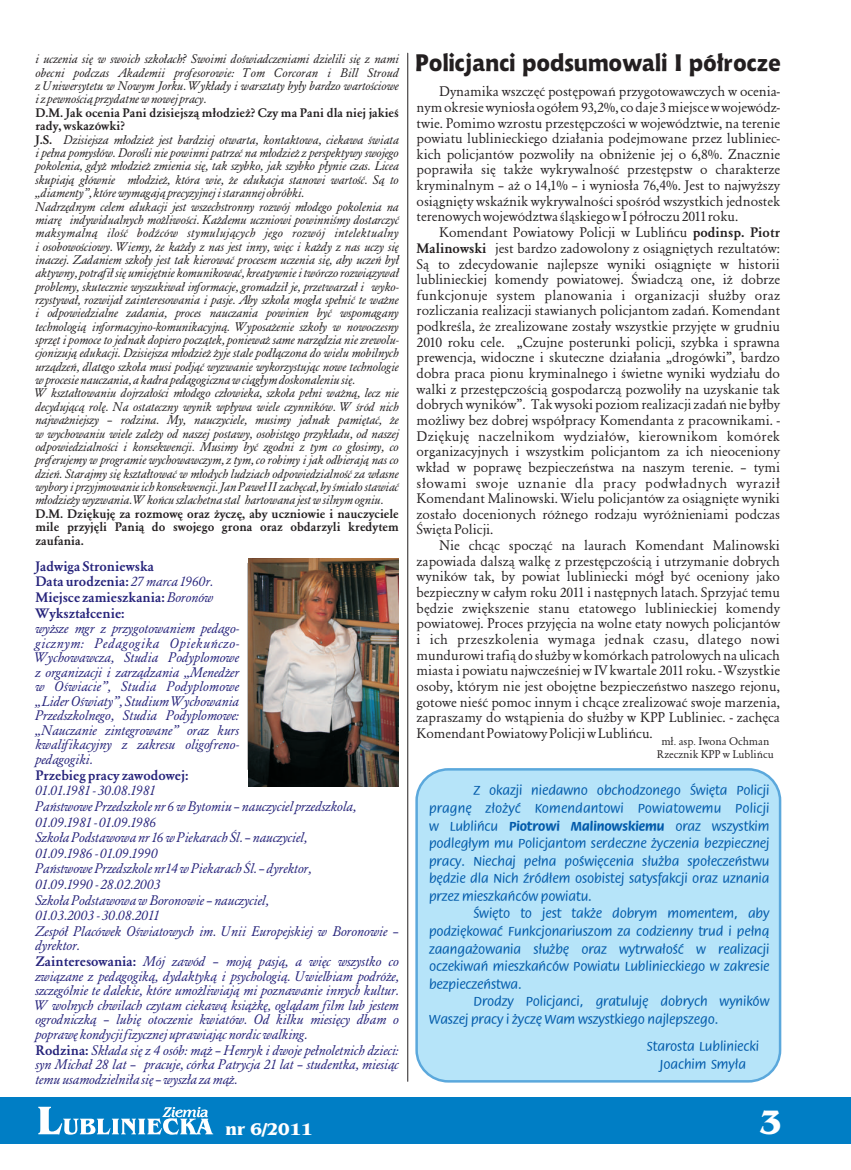
<style>
.page{position:relative;width:851px;height:1170px;background:#fff}
.page>*{position:absolute;margin:0;border:0;box-sizing:border-box;transform-origin:0 0}
.t1{font:700 35px "Benguiat IT Cby BT";color:#fff}
.t2{font:22.5px "EFN Gustowny";color:#231f20;scale:.92 1}
.t3{font:700 17.5px "Benguiat IT Cby BT";color:#fff}
.t4{font:italic 14.25px "Benguiat IT Cby BT";color:#fff}
.t5{font:12.5px/15.6px "EFN Garamo";color:#231f20;text-align:justify}
.t6{font:italic 12.5px/14.5px "EFN Garamo";color:#26237b;text-align:justify}
.t7{font:12.5px/17.6px "EFN Gramatyk";color:#015aaa;text-align:justify}
.t8{font:700 12.5px/15.8px "EFN Garamo";color:#26237b}
.t9{font:italic 11.25px/13.4px "EFN Garamo";color:#231f20;text-align:justify}
.t10{font:700 11.25px/13.4px "EFN Garamo";color:#231f20;text-align:justify}
.t11{font:10px/12.5px "EFN Garamo";color:#231f20;text-align:center}
.s1{font-weight:700;font-style:normal}
.s2{font-style:normal}
.s3{font-weight:400;font-style:italic}
.s4{font-weight:700}
.s5{font-family:"Times New Roman"}
</style>
<div class="page">
<div style="left:0;top:1097px;width:850px;height:46px;background:#007ec5"></div>
<svg style="left:38px;top:1106px;width:175px;height:28px"></svg>
<hr style="left:407px;top:53px;width:1px;height:1028px;background:#231f20">
<img style="left:248px;top:558px;width:151px;height:228px">
<div style="left:415px;top:768px;width:366px;height:314px;background:#b6e4f9;border:2px solid #5ba8dc;border-radius:31px"></div>
<p class="t9" style="left:35px;top:54px;width:365px">i uczenia się w swoich szkołach? Swoimi doświadczeniami dzielili się z nami obecni podczas Akademii profesorowie: Tom Corcoran i Bill Stroud z Uniwersytetu w Nowym Jorku. Wykłady i warsztaty były bardzo wartościowe i z pewnością przydatne w nowej pracy.</p>
<p class="t9" style="left:35px;top:107px;width:365px;text-align:left"><span class="s1">D.M. Jak ocenia Pani dzisiejszą młodzież? Czy ma Pani dla niej jakieś rady, wskazówki?<br>J.S.</span> Dzisiejsza młodzież jest bardziej otwarta, kontaktowa, ciekawa świata i pełna pomysłów. Dorośli nie powinni patrzeć na młodzież z perspektywy swojego pokolenia, gdyż młodzież zmienia się, tak szybko, jak szybko płynie czas. Licea skupiają głównie młodzież, która wie, że edukacja stanowi wartość. Są to „diamenty”, które wymagają precyzyjnej i starannej obróbki.<br>Nadrzędnym celem edukacji jest wszechstronny rozwój młodego pokolenia na miarę indywidualnych możliwości. Każdemu uczniowi powinniśmy dostarczyć maksymalną ilość bodźców stymulujących jego rozwój intelektualny i osobowościowy. Wiemy, że każdy z nas jest inny, więc i każdy z nas uczy się inaczej. Zadaniem szkoły jest tak kierować procesem uczenia się, aby uczeń był aktywny, potrafił się umiejętnie komunikować, kreatywnie i twórczo rozwiązywał problemy, skutecznie wyszukiwał informacje, gromadził je, przetwarzał i wyko&shy;rzystywał, rozwijał zainteresowania i pasje. Aby szkoła mogła spełnić te ważne i odpowiedzialne zadania, proces nauczania powinien być wspomagany technologią informacyjno-komunikacyjną. Wyposażenie szkoły w nowoczesny sprzęt i pomoce to jednak dopiero początek, ponieważ same narzędzia nie zrewolu&shy;cjonizują edukacji. Dzisiejsza młodzież żyje stale podłączona do wielu mobilnych urządzeń, dlatego szkoła musi podjąć wyzwanie wykorzystując nowe technologie w procesie nauczania, a kadra pedagogiczna w ciągłym doskonaleniu się.<br>W kształtowaniu dojrzałości młodego człowieka, szkoła pełni ważną, lecz nie decydującą rolę. Na ostateczny wynik wpływa wiele czynników. W śród nich najważniejszy <span class="s2">–</span> rodzina. My, nauczyciele, musimy jednak pamiętać, że w wychowaniu wiele zależy od naszej postawy, osobistego przykładu, od naszej odpowiedzialności i konsekwencji. Musimy być zgodni z tym co głosimy, co preferujemy w programie wychowawczym, z tym, co robimy i jak odbierają nas co dzień. Starajmy się kształtować w młodych ludziach odpowiedzialność za własne wybory i przyjmowanie ich konsekwencji. Jan Paweł II zachęcał, by śmiało stawiać młodzieży wyzwania. W końcu szlachetna stal hartowana jest w silnym ogniu.</p>
<p class="t10" style="left:35px;top:508px;width:365px">D.M. Dziękuję za rozmowę oraz życzę, aby uczniowie i nauczyciele mile przyjęli Panią do swojego grona oraz obdarzyli kredytem zaufania.</p>
<p class="t8" style="left:35px;top:559px;width:179px">Jadwiga Stroniewska<br>Data urodzenia: <span class="s3">27 marca 1960r.<br></span>Miejsce zamieszkania: <span class="s3">Boronów<br></span>Wykształcenie:</p>
<p class="t6" style="left:35px;top:622px;width:205px">wyższe mgr z przygotowaniem pedago&shy;gicznym: Pedagogika Opiekuńczo-Wychowawcza, Studia Podyplomowe z organizacji i zarządzania „Menedżer w Oświacie”, Studia Podyplomowe „Lider Oświaty”, Studium Wychowania Przedszkolnego, Studia Podyplomowe: „Nauczanie zintegrowane” oraz kurs kwalifikacyjny z zakresu oligofreno&shy;pedagogiki.</p>
<p class="t8" style="left:35px;top:768px;width:154px">Przebieg pracy zawodowej:</p>
<p class="t6" style="left:35px;top:784px;width:365px;line-height:15.5px;text-align:left">01.01.1981 - 30.08.1981<br>Państwowe Przedszkole nr 6 w Bytomiu <span class="s2">–</span> nauczyciel przedszkola, 01.09.1981 - 01.09.1986<br>Szkoła Podstawowa nr 16 w Piekarach Śl. <span class="s2">–</span> nauczyciel,<br>01.09.1986 - 01.09.1990<br>Państwowe Przedszkole nr14 w Piekarach Śl. <span class="s2">–</span> dyrektor,<br>01.09.1990 - 28.02.2003<br>Szkoła Podstawowa w Boronowie <span class="s2">–</span> nauczyciel,<br>01.03.2003 - 30.08.2011<br>Zespół Placówek Oświatowych im. Unii Europejskiej w Boronowie <span class="s2">– </span>dyrektor.</p>
<p class="t6" style="left:35px;top:955px;width:365px"><span class="s1">Zainteresowania:</span> Mój zawód <span class="s2">–</span> moją pasją, a więc wszystko co związane z pedagogiką, dydaktyką i psychologią. Uwielbiam podróże, szczególnie te dalekie, które umożliwiają mi poznawanie innych kultur.<br>W wolnych chwilach czytam ciekawą książkę, oglądam film lub jestem ogrodniczką <span class="s2">–</span> lubię otoczenie kwiatów. Od kilku miesięcy dbam o poprawę kondycji fizycznej uprawiając nordic walking.</p>
<p class="t6" style="left:35px;top:1043px;width:365px"><span class="s1">Rodzina:</span> Składa się z 4 osób: mąż <span class="s2">–</span> Henryk i dwoje pełnoletnich dzieci: syn Michał 28 lat <span class="s2">–</span> pracuje, córka Patrycja 21 lat <span class="s2">–</span> studentka, miesiąc temu usamodzielniła się <span class="s2">–</span> wyszła za mąż.</p>
<p class="t4" style="left:163px;top:1105px;width:47px">Ziemia</p>
<h3 class="t3" style="left:225px;top:1121px;width:89px">nr 6/2011</h3>
<h2 class="t2" style="left:415px;top:50px;width:399px">Policjanci podsumowali I półrocze</h2>
<p class="t5" style="left:416px;top:85px;width:365px;text-indent:23px">Dynamika wszczęć postępowań przygotowawczych w ocenia&shy;nym okresie wyniosła ogółem 93,2%, co daje 3 miejsce w wojewódz&shy;twie. Pomimo wzrostu przestępczości w województwie, na terenie powiatu lublinieckiego działania podejmowane przez lubliniec&shy;kich policjantów pozwoliły na obniżenie jej o 6,8%. Znacznie poprawiła się także wykrywalność przestępstw o charakterze kryminalnym – aż o 14,1% – i wyniosła 76,4%. Jest to najwyższy osiągnięty wskaźnik wykrywalności spośród wszystkich jednostek terenowych województwa śląskiego w I półroczu 2011 roku.</p>
<p class="t5" style="left:416px;top:226px;width:365px;text-indent:23px">Komendant Powiatowy Policji w Lublińcu <span class="s4">podinsp. Piotr Malinowski</span> jest bardzo zadowolony z osiągniętych rezultatów:<br>Są to zdecydowanie najlepsze wyniki osiągnięte w historii lublinieckiej komendy powiatowej. Świadczą one, iż dobrze funkcjonuje system planowania i organizacji służby oraz rozliczania realizacji stawianych policjantom zadań. Komendant podkreśla, że zrealizowane zostały wszystkie przyjęte w grudniu 2010 roku cele. „Czujne posterunki policji, szybka i sprawna prewencja, widoczne i skuteczne działania „drogówki”, bardzo dobra praca pionu kryminalnego i świetne wyniki wydziału do walki z przestępczością gospodarczą pozwoliły na uzyskanie tak dobrych wyników”. Tak wysoki poziom realizacji zadań nie byłby możliwy bez dobrej współpracy Komendanta z pracownikami. - Dziękuję naczelnikom wydziałów, kierownikom komórek organizacyjnych i wszystkim policjantom za ich nieoceniony wkład w poprawę bezpieczeństwa na naszym terenie. – tymi słowami swoje uznanie dla pracy podwładnych wyraził Komendant Malinowski. Wielu policjantów za osiągnięte wyniki zostało docenionych różnego rodzaju wyróżnieniami podczas Święta Policji.</p>
<p class="t5" style="left:416px;top:538px;width:365px;text-indent:23px">Nie chcąc spocząć na laurach Komendant Malinowski zapowiada dalszą walkę z przestępczością i utrzymanie dobrych wyników tak, by powiat lubliniecki mógł być oceniony jako bezpieczny w całym roku 2011 i następnych latach. Sprzyjać temu będzie zwiększenie stanu etatowego lublinieckiej komendy powiatowej. Proces przyjęcia na wolne etaty nowych policjantów i ich przeszkolenia wymaga jednak czasu, dlatego nowi mundurowi trafią do służby w komórkach patrolowych na ulicach miasta i powiatu najwcześniej w IV kwartale 2011 roku. - Wszystkie osoby, którym nie jest obojętne bezpieczeństwo naszego rejonu, gotowe nieść pomoc innym i chcące zrealizować swoje marzenia, zapraszamy do wstąpienia do służby w KPP Lubliniec. - zachęca Komendant Powiatowy Policji w Lublińcu.</p>
<p class="t11" style="left:656px;top:735px;width:118px">mł<span class="s5">.</span> asp<span class="s5">.</span> Iwona Ochman<br>Rzecznik KPP w Lublińcu</p>
<p class="t7" style="left:429px;top:782px;width:342px;text-indent:44px">Z okazji niedawno obchodzonego Święta Policji pragnę złożyć Komendantowi Powiatowemu Policji w Lublińcu <span class="s4">Piotrowi Malinowskiemu</span> oraz wszystkim podległym mu Policjantom serdeczne życzenia bezpiecznej pracy. Niechaj pełna poświęcenia służba społeczeństwu będzie dla Nich źródłem osobistej satysfakcji oraz uznania przez mieszkańców powiatu.</p>
<p class="t7" style="left:429px;top:905px;width:342px;text-indent:44px">Święto to jest także dobrym momentem, aby podziękować Funkcjonariuszom za codzienny trud i pełną zaangażowania służbę oraz wytrwałość w realizacji oczekiwań mieszkańców Powiatu Lublinieckiego w zakresie bezpieczeństwa.</p>
<p class="t7" style="left:429px;top:993px;width:342px;text-indent:44px">Drodzy Policjanci, gratuluję dobrych wyników<br>Waszej pracy i życzę Wam wszystkiego najlepszego.</p>
<p class="t7" style="left:646px;top:1037px;width:113px;line-height:18.2px;text-align:center">Starosta Lubliniecki<br>Joachim Smyła</p>
<h1 class="t1" style="left:759px;top:1107px;width:24px">3</h1>
</div>
